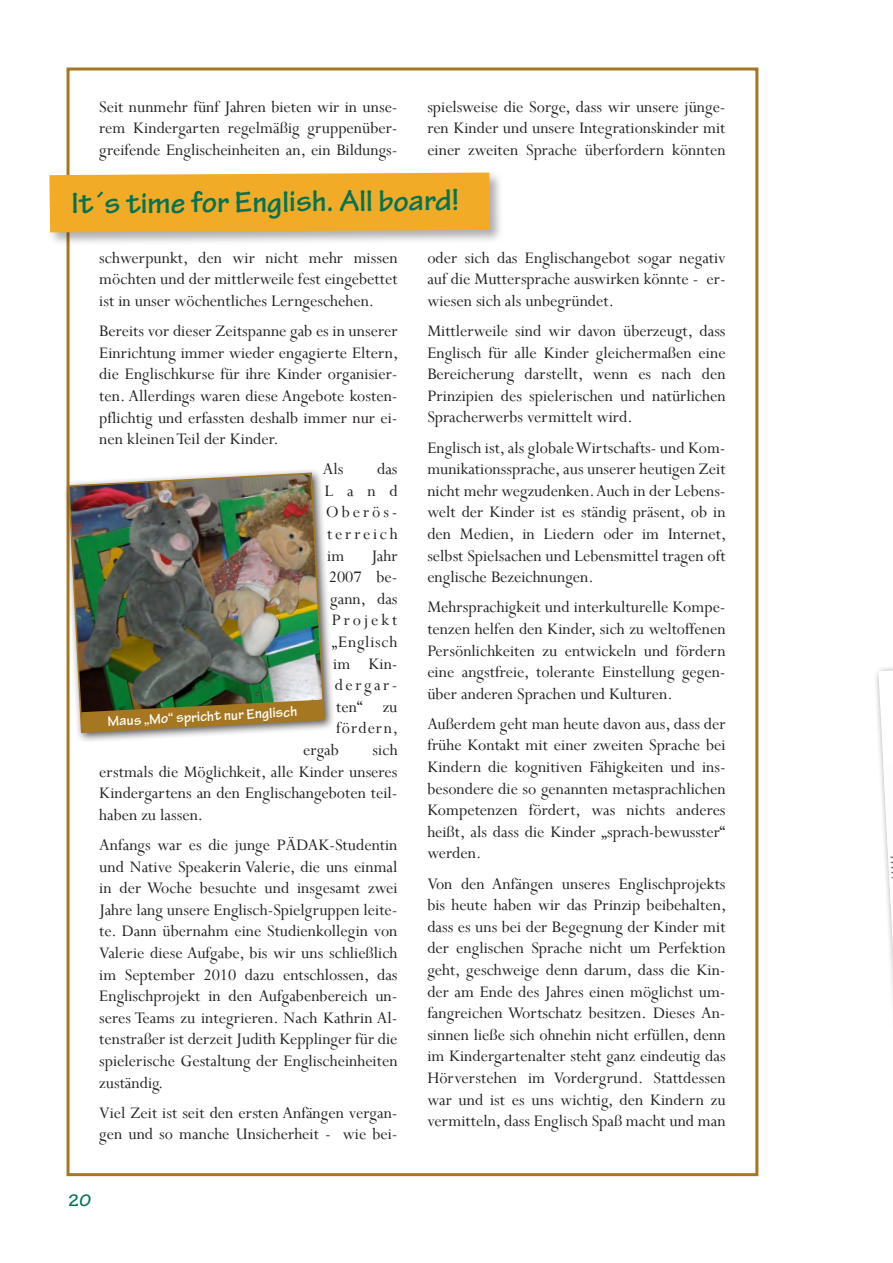
<style>
.page{position:relative;width:893px;height:1263px;background:#fff}
.page>*{position:absolute;margin:0;border:0;box-sizing:border-box;transform-origin:0 0}
.t1{font:700 31.5px "Tekton Pro";color:#027353}
.t2{font:18px/21.6px "Perpetua";color:#231f20;text-align:justify}
.t3{font:18px "Perpetua";letter-spacing:.04em;color:#231f20}
.t4{font:18px "Perpetua";letter-spacing:.055em;color:#231f20}
.t5{font:18px "Perpetua";letter-spacing:.165em;color:#231f20}
.t6{font:700 18px "Tekton Pro";color:#027353}
.t7{font:700 15px "Tekton Pro";color:#fff}
</style>
<div class="page">
<div style="left:47px;top:170px;width:457px;height:76px;background:#231f20;opacity:.36"></div>
<div style="left:49px;top:173px;width:441px;height:59px;background:#f2ab27"></div>
<div style="left:63px;top:467px;width:272px;height:276px;background:#231f20;opacity:.75"></div>
<img style="left:67px;top:472px;width:259px;height:262px">
<svg style="left:81px;top:700px;width:243px;height:32px;background:#91793b"></svg>
<img style="left:878px;top:670px;width:15px;height:280px">
<p class="t2" style="left:99px;top:95px;width:300px">Seit nunmehr fünf Jahren bieten wir in unse&shy;rem Kindergarten regelmäßig gruppenüber&shy;greifende Englischeinheiten an, ein Bildungs-</p>
<p class="t2" style="left:427px;top:95px;width:300px">spielsweise die Sorge, dass wir unsere jünge&shy;ren Kinder und unsere Integrationskinder mit einer zweiten Sprache überfordern könnten</p>
<h1 class="t1" style="left:71px;top:187px;width:389px;rotate:-1deg">It´s time for English. All board!</h1>
<p class="t2" style="left:99px;top:246px;width:300px">schwerpunkt, den wir nicht mehr missen möchten und der mittlerweile fest eingebettet ist in unser wöchentliches Lerngeschehen.</p>
<p class="t2" style="left:99px;top:320px;width:300px">Bereits vor dieser Zeitspanne gab es in unserer Einrichtung immer wieder engagierte Eltern, die Englischkurse für ihre Kinder organisier&shy;ten. Allerdings waren diese Angebote kosten&shy;pflichtig und erfassten deshalb immer nur ei&shy;nen kleinen Teil der Kinder.</p>
<p class="t2" style="left:323px;top:458px;width:22px">Als</p>
<p class="t2" style="left:324px;top:458px;width:75px;text-indent:53px">das Land Oberös&shy;terreich im</p>
<p class="t2" style="left:371px;top:544px;width:28px">Jahr</p>
<p class="t2" style="left:329px;top:566px;width:70px">2007 be-</p>
<p class="t2" style="left:330px;top:587px;width:69px">gann, das</p>
<p class="t5" style="left:332px;top:609px;width:67px">Projekt</p>
<p class="t3" style="left:332px;top:630px;width:67px">„Englisch</p>
<p class="t2" style="left:333px;top:652px;width:66px">im Kin-</p>
<p class="t2" style="left:335px;top:674px;width:64px">dergar-</p>
<p class="t2" style="left:336px;top:695px;width:63px">ten“ zu</p>
<p class="t4" style="left:336px;top:717px;width:63px">fördern,</p>
<p class="t2" style="left:303px;top:739px;width:37px">ergab</p>
<p class="t7" style="left:107px;top:712px;width:191px;rotate:-3deg">Maus „Mo“ spricht nur Englisch</p>
<p class="t2" style="left:99px;top:739px;width:300px;text-indent:273px">sich erstmals die Möglichkeit, alle Kinder unseres Kindergartens an den Englischangeboten teil&shy;haben zu lassen.</p>
<p class="t2" style="left:99px;top:834px;width:300px">Anfangs war es die junge PÄDAK-Studentin und Native Speakerin Valerie, die uns einmal in der Woche besuchte und insgesamt zwei Jahre lang unsere Englisch-Spielgruppen leite&shy;te. Dann übernahm eine Studienkollegin von Valerie diese Aufgabe, bis wir uns schließlich im September 2010 dazu entschlossen, das Englischprojekt in den Aufgabenbereich un&shy;seres Teams zu integrieren. Nach Kathrin Al&shy;tenstraßer ist derzeit Judith Kepplinger für die spielerische Gestaltung der Englischeinheiten zuständig.</p>
<p class="t2" style="left:99px;top:1101px;width:300px">Viel Zeit ist seit den ersten Anfängen vergan&shy;gen und so manche Unsicherheit - wie bei-</p>
<p class="t6" style="left:68px;top:1190px;width:25px">20</p>
<p class="t2" style="left:427px;top:246px;width:300px">oder sich das Englischangebot sogar negativ auf die Muttersprache auswirken könnte - er&shy;wiesen sich als unbegründet.</p>
<p class="t2" style="left:427px;top:320px;width:300px">Mittlerweile sind wir davon überzeugt, dass Englisch für alle Kinder gleichermaßen eine Bereicherung darstellt, wenn es nach den Prinzipien des spielerischen und natürlichen Spracherwerbs vermittelt wird.</p>
<p class="t2" style="left:427px;top:436px;width:300px">Englisch ist, als globale Wirtschafts- und Kom&shy;munikationssprache, aus unserer heutigen Zeit nicht mehr wegzudenken. Auch in der Lebens&shy;welt der Kinder ist es ständig präsent, ob in den Medien, in Liedern oder im Internet, selbst Spielsachen und Lebensmittel tragen oft englische Bezeichnungen.</p>
<p class="t2" style="left:427px;top:596px;width:300px">Mehrsprachigkeit und interkulturelle Kompe&shy;tenzen helfen den Kinder, sich zu weltoffenen Persönlichkeiten zu entwickeln und fördern eine angstfreie, tolerante Einstellung gegen&shy;über anderen Sprachen und Kulturen.</p>
<p class="t2" style="left:427px;top:712px;width:300px">Außerdem geht man heute davon aus, dass der frühe Kontakt mit einer zweiten Sprache bei Kindern die kognitiven Fähigkeiten und ins&shy;besondere die so genannten metasprachlichen Kompetenzen fördert, was nichts anderes heißt, als dass die Kinder „sprach-bewusster“ werden.</p>
<p class="t2" style="left:427px;top:872px;width:300px">Von den Anfängen unseres Englischprojekts bis heute haben wir das Prinzip beibehalten, dass es uns bei der Begegnung der Kinder mit der englischen Sprache nicht um Perfektion geht, geschweige denn darum, dass die Kin&shy;der am Ende des Jahres einen möglichst um&shy;fangreichen Wortschatz besitzen. Dieses An&shy;sinnen ließe sich ohnehin nicht erfüllen, denn im Kindergartenalter steht ganz eindeutig das Hörverstehen im Vordergrund. Stattdessen war und ist es uns wichtig, den Kindern zu vermitteln, dass Englisch Spaß macht und man</p>
</div>
